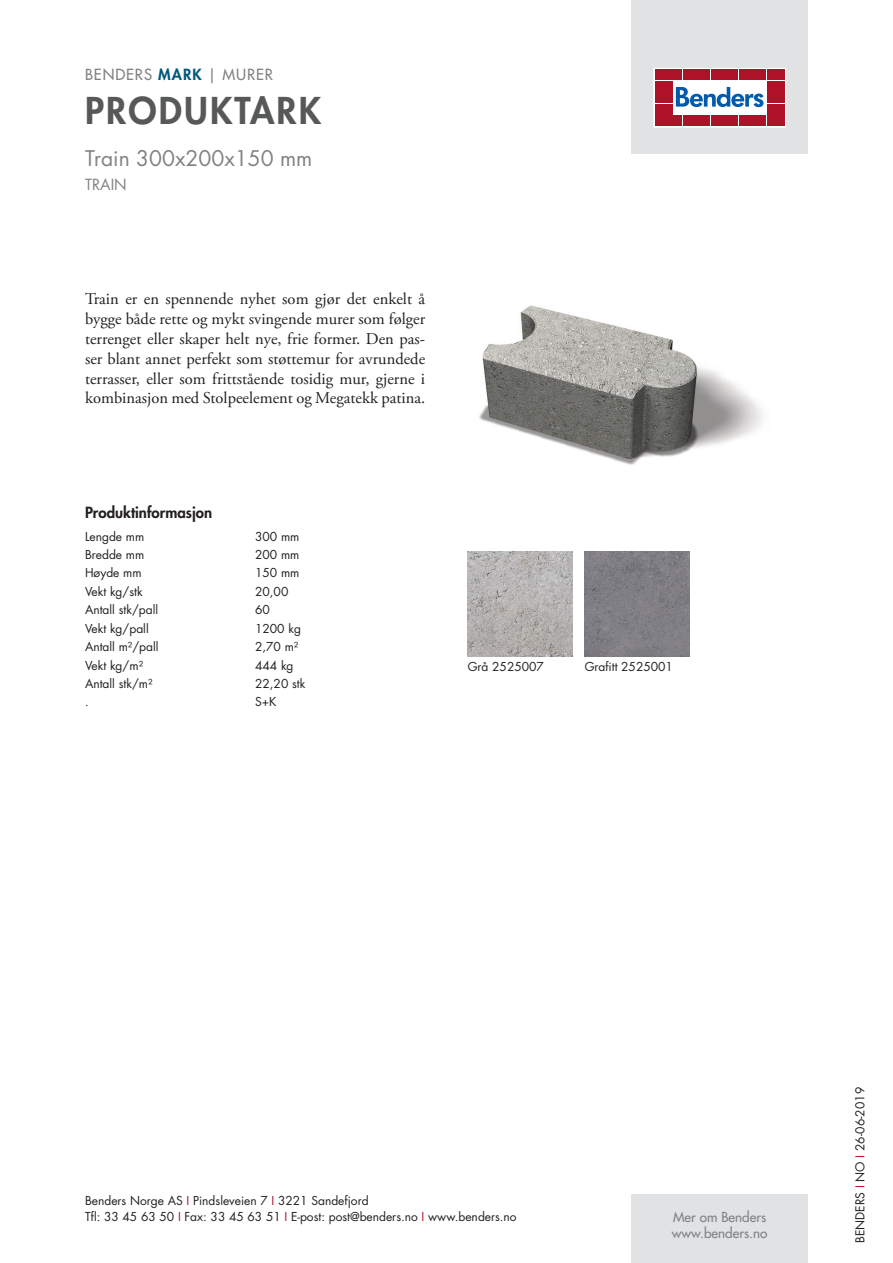
<style>
.page{position:relative;width:893px;height:1263px;background:#fff}
.page>*{position:absolute;margin:0;border:0;box-sizing:border-box;transform-origin:0 0}
.t1{font:800 36px "Futura Std";letter-spacing:.06em;color:#57585a}
.t2{font:21px "Futura Std";color:#808285}
.t3{font:16.5px/19.8px "Adobe Garamond Pro";color:#231f20;text-align:justify}
.t4{font:800 15px "Futura Std";color:#231f20}
.t5{font:500 15px "Futura Std";letter-spacing:.06em;color:#808285}
.t6{font:15px "Futura Std";color:#808285}
.t7{font:500 13.5px/16.2px "Futura Std";color:#808285}
.t8{font:12px/16.5px "Futura Std";color:#231f20}
.s1{font-weight:800;color:#00597d}
.s2{color:#ae1229}
</style>
<div class="page">
<div style="left:631px;top:0;width:177px;height:153px;background:#e1e2e4"></div>
<div style="left:631px;top:1195px;width:177px;height:68px;background:#e1e2e4"></div>
<svg style="left:656px;top:70px;width:128px;height:55px;background:#ebc6cb"></svg>
<div style="left:654px;top:68px;width:132px;height:59px;border:1px solid #fff"></div>
<div style="left:655px;top:70px;width:8px;height:10px;background:#ae1229"></div>
<div style="left:664px;top:70px;width:8px;height:10px;background:#ae1229"></div>
<div style="left:655px;top:81px;width:8px;height:10px;background:#ae1229"></div>
<div style="left:664px;top:81px;width:8px;height:10px;background:#ae1229"></div>
<div style="left:655px;top:93px;width:8px;height:10px;background:#ae1229"></div>
<div style="left:664px;top:93px;width:8px;height:10px;background:#ae1229"></div>
<div style="left:655px;top:104px;width:8px;height:11px;background:#ae1229"></div>
<div style="left:664px;top:104px;width:8px;height:11px;background:#ae1229"></div>
<div style="left:655px;top:116px;width:8px;height:10px;background:#ae1229"></div>
<div style="left:664px;top:116px;width:8px;height:10px;background:#ae1229"></div>
<div style="left:674px;top:70px;width:8px;height:10px;background:#ae1229"></div>
<div style="left:683px;top:70px;width:8px;height:10px;background:#ae1229"></div>
<div style="left:692px;top:70px;width:8px;height:10px;background:#ae1229"></div>
<div style="left:702px;top:70px;width:8px;height:10px;background:#ae1229"></div>
<div style="left:711px;top:70px;width:8px;height:10px;background:#ae1229"></div>
<div style="left:720px;top:70px;width:8px;height:10px;background:#ae1229"></div>
<div style="left:730px;top:70px;width:8px;height:10px;background:#ae1229"></div>
<div style="left:739px;top:70px;width:8px;height:10px;background:#ae1229"></div>
<div style="left:748px;top:70px;width:8px;height:10px;background:#ae1229"></div>
<div style="left:758px;top:70px;width:8px;height:10px;background:#ae1229"></div>
<div style="left:674px;top:116px;width:8px;height:10px;background:#ae1229"></div>
<div style="left:683px;top:116px;width:8px;height:10px;background:#ae1229"></div>
<div style="left:692px;top:116px;width:8px;height:10px;background:#ae1229"></div>
<div style="left:702px;top:116px;width:8px;height:10px;background:#ae1229"></div>
<div style="left:711px;top:116px;width:8px;height:10px;background:#ae1229"></div>
<div style="left:720px;top:116px;width:8px;height:10px;background:#ae1229"></div>
<div style="left:730px;top:116px;width:8px;height:10px;background:#ae1229"></div>
<div style="left:739px;top:116px;width:8px;height:10px;background:#ae1229"></div>
<div style="left:748px;top:116px;width:8px;height:10px;background:#ae1229"></div>
<div style="left:758px;top:116px;width:8px;height:10px;background:#ae1229"></div>
<div style="left:767px;top:70px;width:8px;height:10px;background:#ae1229"></div>
<div style="left:776px;top:70px;width:8px;height:10px;background:#ae1229"></div>
<div style="left:767px;top:81px;width:8px;height:10px;background:#ae1229"></div>
<div style="left:776px;top:81px;width:8px;height:10px;background:#ae1229"></div>
<div style="left:767px;top:93px;width:8px;height:10px;background:#ae1229"></div>
<div style="left:776px;top:93px;width:8px;height:10px;background:#ae1229"></div>
<div style="left:767px;top:104px;width:8px;height:11px;background:#ae1229"></div>
<div style="left:776px;top:104px;width:8px;height:11px;background:#ae1229"></div>
<div style="left:767px;top:116px;width:8px;height:10px;background:#ae1229"></div>
<div style="left:776px;top:116px;width:8px;height:10px;background:#ae1229"></div>
<svg style="left:676px;top:87px;width:87px;height:20px;background:#8ab3d7"></svg>
<img style="left:479px;top:305px;width:285px;height:160px">
<img style="left:468px;top:552px;width:105px;height:105px">
<img style="left:585px;top:552px;width:105px;height:105px">
<p class="t5" style="left:85px;top:65px;width:189px">BENDERS <span class="s1">MARK</span> | MURER</p>
<h1 class="t1" style="left:85px;top:87px;width:238px">PRODUKTARK</h1>
<h2 class="t2" style="left:85px;top:144px;width:229px">Train 300x200x150 mm</h2>
<p class="t6" style="left:85px;top:175px;width:43px">TRAIN</p>
<p class="t3" style="left:85px;top:290px;width:342px">Train er en spennende nyhet som gjør det enkelt å bygge både rette og mykt svingende murer som følger terrenget eller skaper helt nye, frie former. Den pas&shy;ser blant annet perfekt som støttemur for avrundede terrasser, eller som frittstående tosidig mur, gjerne i kombinasjon med Stolpeelement og Megatekk patina.</p>
<p class="t4" style="left:85px;top:503px;width:129px">Produktinformasjon</p>
<p class="t8" style="left:85px;top:528px;width:61px">Lengde mm</p>
<p class="t8" style="left:255px;top:528px;width:46px">300 mm</p>
<p class="t8" style="left:85px;top:546px;width:61px">Bredde mm</p>
<p class="t8" style="left:255px;top:546px;width:46px">200 mm</p>
<p class="t8" style="left:85px;top:565px;width:58px">Høyde mm</p>
<p class="t8" style="left:255px;top:565px;width:46px">150 mm</p>
<p class="t8" style="left:85px;top:583px;width:59px">Vekt kg/stk</p>
<p class="t8" style="left:255px;top:583px;width:35px">20,00</p>
<p class="t8" style="left:85px;top:602px;width:75px">Antall stk/pall</p>
<p class="t8" style="left:255px;top:602px;width:16px">60</p>
<p class="t8" style="left:85px;top:620px;width:65px">Vekt kg/pall</p>
<p class="t8" style="left:255px;top:620px;width:47px">1200 kg</p>
<p class="t8" style="left:85px;top:639px;width:75px">Antall m²/pall</p>
<p class="t8" style="left:255px;top:639px;width:45px">2,70 m²</p>
<p class="t8" style="left:85px;top:657px;width:60px">Vekt kg/m²</p>
<p class="t8" style="left:255px;top:657px;width:40px">444 kg</p>
<p class="t8" style="left:85px;top:675px;width:69px">Antall stk/m²</p>
<p class="t8" style="left:255px;top:675px;width:52px">22,20 stk</p>
<p class="t8" style="left:85px;top:694px;width:5px">.</p>
<p class="t8" style="left:255px;top:694px;width:23px">S+K</p>
<p class="t8" style="left:468px;top:659px;width:78px">Grå 2525007</p>
<p class="t8" style="left:585px;top:659px;width:90px">Grafitt 2525001</p>
<p class="t8" style="left:85px;top:1192px;width:433px">Benders Norge AS <span class="s2">I</span> Pindsleveien 7 <span class="s2">I</span> 3221 Sandefjord<br>Tfl: 33 45 63 50 <span class="s2">I</span> Fax: 33 45 63 51 <span class="s2">I</span> E-post: post@benders.no <span class="s2">I</span> www.benders.no</p>
<p class="t7" style="left:672px;top:1209px;width:97px">Mer om Benders www.benders.no</p>
<p class="t8" style="left:852px;top:1243px;width:157px;rotate:-90deg">BENDERS <span class="s2">I</span> NO <span class="s2">I</span> 26-06-2019</p>
</div>
